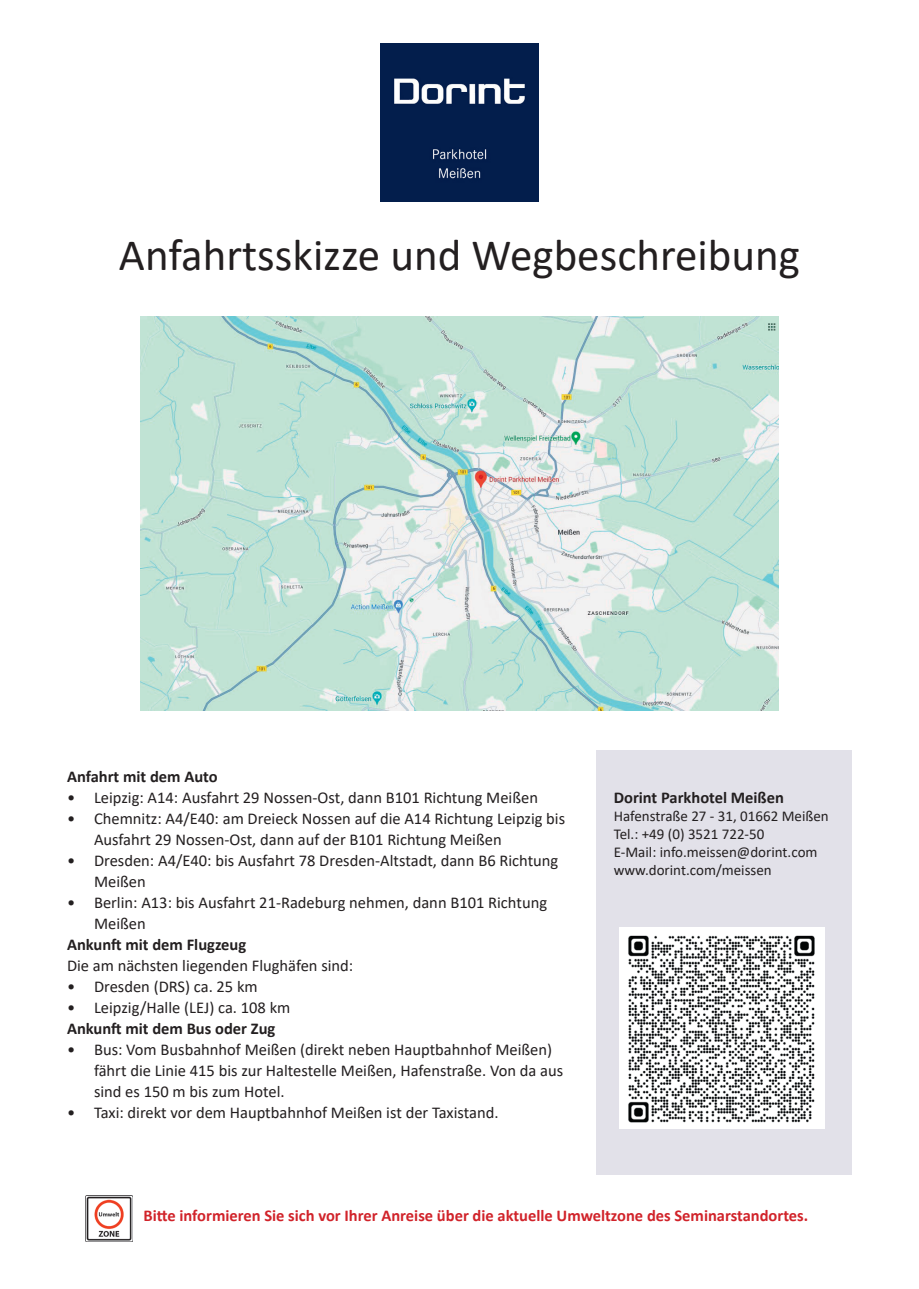
<style>
.page{position:relative;width:919px;height:1289px;background:#fff}
.page>*{position:absolute;margin:0;border:0;box-sizing:border-box;transform-origin:0 0}
.t1{font:45px "Calibri";color:#231f20}
.t2{font:16.5px/21px "Calibri";color:#231f20}
.t3{font:700 16.5px "Calibri";color:#d1232a}
.t4{font:700 16.5px "Calibri";color:#231f20}
.t5{font:15px/18px "Calibri";color:#231f20}
</style>
<div class="page">
<img style="left:85px;top:1195px;width:47px;height:46px">
<img style="left:140px;top:317px;width:638px;height:393px">
<img style="left:381px;top:44px;width:157px;height:157px">
<div style="left:596px;top:750px;width:255px;height:424px;background:#e2e1e9"></div>
<img style="left:619px;top:927px;width:205px;height:201px">
<h1 class="t1" style="left:119px;top:224px;width:682px">Anfahrtsskizze und Wegbeschreibung</h1>
<p class="t4" style="left:67px;top:764px;width:152px">Anfahrt mit dem Auto</p>
<p class="t2" style="left:67px;top:786px;width:472px">• Leipzig: A14: Ausfahrt 29 Nossen-Ost, dann B101 Richtung Meißen</p>
<p class="t2" style="left:94px;top:807px;width:472px;text-indent:-27px">• Chemnitz: A4/E40: am Dreieck Nossen auf die A14 Richtung Leipzig bis<br>Ausfahrt 29 Nossen-Ost, dann auf der B101 Richtung Meißen</p>
<p class="t2" style="left:94px;top:849px;width:466px;text-indent:-27px">• Dresden: A4/E40: bis Ausfahrt 78 Dresden-Altstadt, dann B6 Richtung<br>Meißen</p>
<p class="t2" style="left:94px;top:891px;width:454px;text-indent:-27px">• Berlin: A13: bis Ausfahrt 21-Radeburg nehmen, dann B101 Richtung<br>Meißen</p>
<p class="t4" style="left:67px;top:932px;width:181px">Ankunft mit dem Flugzeug</p>
<p class="t2" style="left:67px;top:954px;width:288px">Die am nächsten liegenden Flughäfen sind:</p>
<p class="t2" style="left:67px;top:975px;width:192px">• Dresden (DRS) ca. 25 km</p>
<p class="t2" style="left:67px;top:996px;width:225px">• Leipzig/Halle (LEJ) ca. 108 km</p>
<p class="t4" style="left:67px;top:1016px;width:210px">Ankunft mit dem Bus oder Zug</p>
<p class="t2" style="left:94px;top:1038px;width:470px;text-indent:-27px">• Bus: Vom Busbahnhof Meißen (direkt neben Hauptbahnhof Meißen) fährt die Linie 415 bis zur Haltestelle Meißen, Hafenstraße. Von da aus sind es 150 m bis zum Hotel.</p>
<p class="t2" style="left:67px;top:1101px;width:433px">• Taxi: direkt vor dem Hauptbahnhof Meißen ist der Taxistand.</p>
<p class="t4" style="left:613px;top:785px;width:172px">Dorint Parkhotel Meißen</p>
<p class="t5" style="left:613px;top:806px;width:216px">Hafenstraße 27 - 31, 01662 Meißen<br>Tel.: +49 (0) 3521 722-50<br>E-Mail: info.meissen@dorint.com www.dorint.com/meissen</p>
<p class="t3" style="left:143px;top:1204px;width:666px">Bitte informieren Sie sich vor Ihrer Anreise über die aktuelle Umweltzone des Seminarstandortes.</p>
</div>
